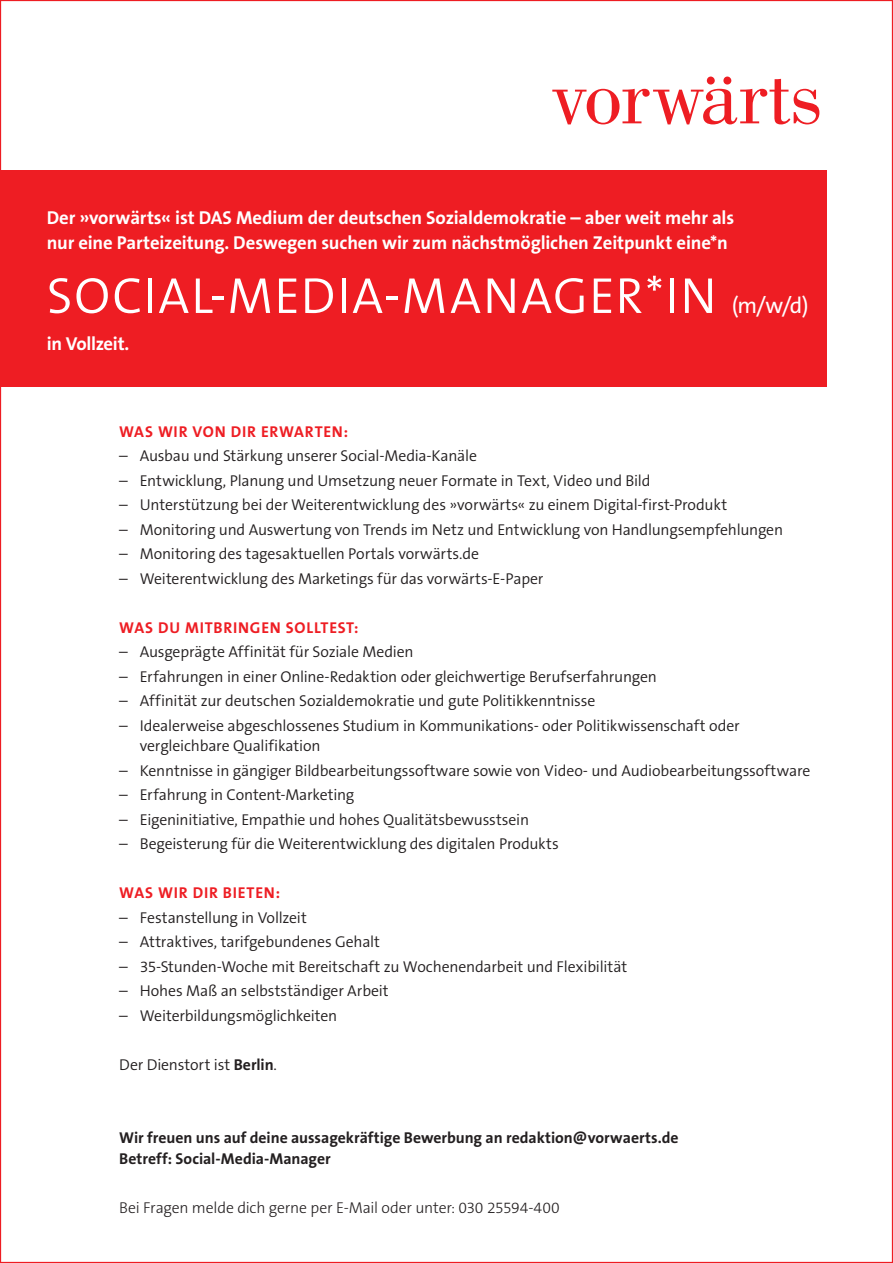
<style>
.page{position:relative;width:893px;height:1263px;background:#fff}
.page>*{position:absolute;margin:0;border:0;box-sizing:border-box;transform-origin:0 0}
.t1{font:300 51px "The Sans B4";letter-spacing:.03em;color:#fff}
.t2{font:22.5px "The Sans B5 Plain";color:#fff}
.t3{font:700 18.75px/24.8px "The Sans B7";letter-spacing:-.005em;color:#fff}
.t4{font:300 15.75px/20.2px "The Sans B4";letter-spacing:-.01em;color:#231f20}
.t5{font:700 15.75px/20.2px "The Sans B7";color:#231f20}
.t6{font:700 15.75px "The Sans B7";letter-spacing:.05em;color:#ee1d23}
.t7{font:300 15.75px "The Sans B3";letter-spacing:-.015em;color:#231f20}
.s1{font-family:"The Sans B7";font-weight:700}
</style>
<div class="page">
<div style="left:0;top:170px;width:826px;height:217px;background:#ee1d23"></div>
<svg style="left:552px;top:77px;width:267px;height:47px"></svg>
<p class="t3" style="left:47px;top:206px;width:689px">Der »vorwärts« ist DAS Medium der deutschen Sozialdemokratie – aber weit mehr als nur eine Parteizeitung. Deswegen suchen wir zum nächstmöglichen Zeitpunkt eine*n</p>
<h1 class="t1" style="left:47px;top:268px;width:671px">SOCIAL-MEDIA-MANAGER*IN</h1>
<h2 class="t2" style="left:732px;top:293px;width:78px">(m/w/d)</h2>
<p class="t3" style="left:47px;top:332px;width:84px">in Vollzeit.</p>
<p class="t6" style="left:119px;top:423px;width:231px">WAS WIR VON DIR ERWARTEN:</p>
<p class="t4" style="left:119px;top:446px;width:359px">– Ausbau und Stärkung unserer Social-Media-Kanäle</p>
<p class="t4" style="left:119px;top:471px;width:533px">– Entwicklung, Planung und Umsetzung neuer Formate in Text, Video und Bild</p>
<p class="t4" style="left:119px;top:495px;width:610px">– Unterstützung bei der Weiterentwicklung des »vorwärts« zu einem Digital-first-Produkt</p>
<p class="t4" style="left:119px;top:520px;width:665px">– Monitoring und Auswertung von Trends im Netz und Entwicklung von Handlungsempfehlungen</p>
<p class="t4" style="left:119px;top:544px;width:361px">– Monitoring des tagesaktuellen Portals vorwärts.de</p>
<p class="t4" style="left:119px;top:569px;width:426px">– Weiterentwicklung des Marketings für das vorwärts-E-Paper</p>
<p class="t6" style="left:119px;top:619px;width:241px">WAS DU MITBRINGEN SOLLTEST:</p>
<p class="t4" style="left:119px;top:642px;width:296px">– Ausgeprägte Affinität für Soziale Medien</p>
<p class="t4" style="left:119px;top:667px;width:539px">– Erfahrungen in einer Online-Redaktion oder gleichwertige Berufserfahrungen</p>
<p class="t4" style="left:119px;top:691px;width:478px">– Affinität zur deutschen Sozialdemokratie und gute Politikkenntnisse</p>
<p class="t4" style="left:140px;top:716px;width:601px;text-indent:-21px">– Idealerweise abgeschlossenes Studium in Kommunikations- oder Politikwissenschaft oder vergleichbare Qualifikation</p>
<p class="t4" style="left:119px;top:761px;width:693px">– Kenntnisse in gängiger Bildbearbeitungssoftware sowie von Video- und Audiobearbeitungssoftware</p>
<p class="t4" style="left:119px;top:785px;width:237px">– Erfahrung in Content-Marketing</p>
<p class="t4" style="left:119px;top:810px;width:411px">– Eigeninitiative, Empathie und hohes Qualitätsbewusstsein</p>
<p class="t4" style="left:119px;top:834px;width:441px">– Begeisterung für die Weiterentwicklung des digitalen Produkts</p>
<p class="t6" style="left:119px;top:884px;width:163px">WAS WIR DIR BIETEN:</p>
<p class="t4" style="left:119px;top:908px;width:189px">– Festanstellung in Vollzeit</p>
<p class="t4" style="left:119px;top:932px;width:262px">– Attraktives, tarifgebundenes Gehalt</p>
<p class="t4" style="left:119px;top:957px;width:510px">– 35-Stunden-Woche mit Bereitschaft zu Wochenendarbeit und Flexibilität</p>
<p class="t4" style="left:119px;top:981px;width:271px">– Hohes Maß an selbstständiger Arbeit</p>
<p class="t4" style="left:119px;top:1006px;width:220px">– Weiterbildungsmöglichkeiten</p>
<p class="t4" style="left:119px;top:1055px;width:159px">Der Dienstort ist <span class="s1">Berlin</span>.</p>
<p class="t5" style="left:119px;top:1128px;width:561px">Wir freuen uns auf deine aussagekräftige Bewerbung an redaktion@vorwaerts.de<br>Betreff: Social-Media-Manager</p>
<p class="t7" style="left:119px;top:1199px;width:442px">Bei Fragen melde dich gerne per E-Mail oder unter: 030 25594-400</p>
</div>
